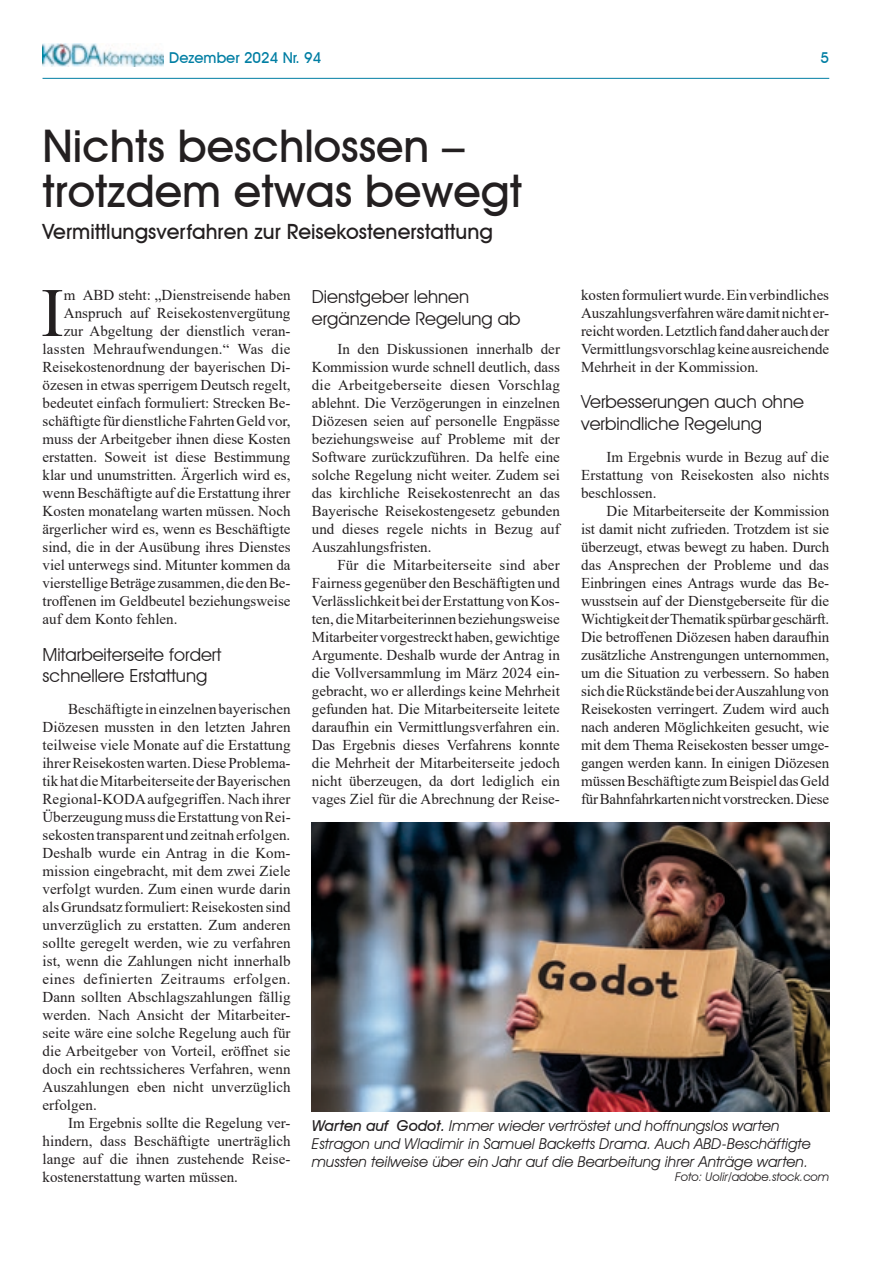
<style>
.page{position:relative;width:893px;height:1263px;background:#fff}
.page>*{position:absolute;margin:0;border:0;box-sizing:border-box;transform-origin:0 0}
.t1{font:69.3px "Times New Roman";color:#231f20}
.t2{font:500 45px/45px "Avant Garde IT Cby BT";color:#231f20}
.t3{font:500 21px "Avant Garde IT Cby BT";color:#231f20}
.t4{font:18px/21.6px "Avant Garde IT Cby BT";color:#231f20}
.t5{font:15px/18px "Times New Roman";color:#231f20;text-align:justify}
.t6{font:italic 15px/18px "Avant Garde IT Cby BT";color:#231f20}
.t7{font:15px "Times New Roman";letter-spacing:.02em;color:#231f20}
.t8{font:500 15px "Avant Garde IT Cby BT";color:#007ea3}
.t9{font:italic 12px "Avant Garde IT Cby BT";color:#231f20}
.s1{font-weight:500}
</style>
<div class="page">
<hr style="left:43px;top:78px;width:786px;height:1px;background:#007ea3">
<img style="left:43px;top:44px;width:121px;height:22px">
<img style="left:312px;top:823px;width:517px;height:288px">
<p class="t8" style="left:169px;top:49px;width:154px">Dezember 2024 Nr. 94</p>
<p class="t8" style="left:821px;top:49px;width:10px">5</p>
<h2 class="t2" style="left:43px;top:123px;width:481px">Nichts beschlossen – trotzdem etwas bewegt</h2>
<h3 class="t3" style="left:43px;top:219px;width:452px">Vermittlungsverfahren zur Reisekostenerstattung</h3>
<h1 class="t1" style="left:41px;top:264px;width:25px">I</h1>
<p class="t5" style="left:64px;top:285px;width:228px">m ABD steht: „Dienstreisende haben</p>
<p class="t5" style="left:64px;top:303px;width:228px">Anspruch auf Reisekostenvergütung</p>
<p class="t5" style="left:64px;top:321px;width:228px">zur Abgeltung der dienstlich veran-</p>
<p class="t7" style="left:43px;top:338px;width:249px">lassten Mehraufwendungen.“ Was die</p>
<p class="t5" style="left:43px;top:357px;width:250px">Reisekostenordnung der bayerischen Di-</p>
<p class="t5" style="left:43px;top:375px;width:250px">özesen in etwas sperrigem Deutsch regelt,</p>
<p class="t5" style="left:43px;top:393px;width:250px">bedeutet einfach formuliert: Strecken Be-</p>
<p class="t5" style="left:43px;top:411px;width:250px">schäftigte für dienstliche Fahrten Geld vor,</p>
<p class="t5" style="left:43px;top:429px;width:250px">muss der Arbeitgeber ihnen diese Kosten</p>
<p class="t5" style="left:43px;top:447px;width:249px">erstatten. Soweit ist diese Bestimmung</p>
<p class="t5" style="left:43px;top:465px;width:250px">klar und unumstritten. Ärgerlich wird es,</p>
<p class="t5" style="left:43px;top:483px;width:250px">wenn Beschäftigte auf die Erstattung ihrer</p>
<p class="t5" style="left:43px;top:501px;width:250px">Kosten monatelang warten müssen. Noch</p>
<p class="t5" style="left:43px;top:519px;width:250px">ärgerlicher wird es, wenn es Beschäftigte</p>
<p class="t5" style="left:43px;top:537px;width:250px">sind, die in der Ausübung ihres Dienstes</p>
<p class="t5" style="left:43px;top:555px;width:250px">viel unterwegs sind. Mitunter kommen da</p>
<p class="t5" style="left:43px;top:573px;width:249px">vierstellige Beträge zusammen, die den Be-</p>
<p class="t5" style="left:43px;top:591px;width:250px">troffenen im Geldbeutel beziehungsweise</p>
<p class="t5" style="left:43px;top:609px;width:136px">auf dem Konto fehlen.</p>
<p class="t4" style="left:43px;top:643px;width:180px">Mitarbeiterseite fordert schnellere Erstattung</p>
<p class="t5" style="left:43px;top:699px;width:250px;text-indent:26px">Beschäftigte in einzelnen bayerischen Diözesen mussten in den letzten Jahren teilweise viele Monate auf die Erstattung ihrer Reisekosten warten. Diese Problema&shy;tik hat die Mitarbeiterseite der Bayerischen Regional-KODA aufgegriffen. Nach ihrer Überzeugung muss die Erstattung von Rei&shy;sekosten transparent und zeitnah erfolgen.<br>Deshalb wurde ein Antrag in die Kom&shy;mission eingebracht, mit dem zwei Ziele verfolgt wurden. Zum einen wurde darin als Grundsatz formuliert: Reisekosten sind unverzüglich zu erstatten. Zum anderen sollte geregelt werden, wie zu verfahren ist, wenn die Zahlungen nicht innerhalb eines definierten Zeitraums erfolgen.<br>Dann sollten Abschlagszahlungen fällig werden. Nach Ansicht der Mitarbeiter&shy;seite wäre eine solche Regelung auch für die Arbeitgeber von Vorteil, eröffnet sie doch ein rechtssicheres Verfahren, wenn Auszahlungen eben nicht unverzüglich erfolgen.</p>
<p class="t5" style="left:43px;top:1113px;width:250px;text-indent:26px">Im Ergebnis sollte die Regelung ver&shy;hindern, dass Beschäftigte unerträglich lange auf die ihnen zustehende Reise&shy;kostenerstattung warten müssen.</p>
<p class="t4" style="left:312px;top:286px;width:210px">Dienstgeber lehnen ergänzende Regelung ab</p>
<p class="t5" style="left:312px;top:340px;width:250px;text-indent:26px">In den Diskussionen innerhalb der Kommission wurde schnell deutlich, dass die Arbeitgeberseite diesen Vorschlag ablehnt. Die Verzögerungen in einzelnen Diözesen seien auf personelle Engpässe beziehungsweise auf Probleme mit der Software zurückzuführen. Da helfe eine solche Regelung nicht weiter. Zudem sei das kirchliche Reisekostenrecht an das Bayerische Reisekostengesetz gebunden und dieses regele nichts in Bezug auf Auszahlungsfristen.</p>
<p class="t5" style="left:312px;top:556px;width:250px;text-indent:26px">Für die Mitarbeiterseite sind aber Fairness gegenüber den Beschäftigten und Verlässlichkeit bei der Erstattung von Kos&shy;ten, die Mitarbeiterinnen beziehungsweise Mitarbeiter vorgestreckt haben, gewichtige Argumente. Deshalb wurde der Antrag in die Vollversammlung im März 2024 ein&shy;gebracht, wo er allerdings keine Mehrheit gefunden hat. Die Mitarbeiterseite leitete daraufhin ein Vermittlungsverfahren ein.<br>Das Ergebnis dieses Verfahrens konnte die Mehrheit der Mitarbeiterseite jedoch nicht überzeugen, da dort lediglich ein vages Ziel für die Abrechnung der Reise-</p>
<p class="t5" style="left:581px;top:285px;width:250px">kosten formuliert wurde. Ein verbindliches Auszahlungsverfahren wäre damit nicht er&shy;reicht worden. Letztlich fand daher auch der Vermittlungsvorschlag keine ausreichende Mehrheit in der Kommission.</p>
<p class="t4" style="left:581px;top:391px;width:224px">Verbesserungen auch ohne verbindliche Regelung</p>
<p class="t5" style="left:581px;top:447px;width:250px;text-indent:26px">Im Ergebnis wurde in Bezug auf die Erstattung von Reisekosten also nichts beschlossen.</p>
<p class="t5" style="left:581px;top:501px;width:250px;text-indent:26px">Die Mitarbeiterseite der Kommission ist damit nicht zufrieden. Trotzdem ist sie überzeugt, etwas bewegt zu haben. Durch das Ansprechen der Probleme und das Einbringen eines Antrags wurde das Be&shy;wusstsein auf der Dienstgeberseite für die Wichtigkeit der Thematik spürbar geschärft.<br>Die betroffenen Diözesen haben daraufhin zusätzliche Anstrengungen unternommen, um die Situation zu verbessern. So haben sich die Rückstände bei der Auszahlung von Reisekosten verringert. Zudem wird auch nach anderen Möglichkeiten gesucht, wie mit dem Thema Reisekosten besser umge&shy;gangen werden kann. In einigen Diözesen müssen Beschäftigte zum Beispiel das Geld für Bahnfahrkarten nicht vorstrecken. Diese</p>
<p class="t6" style="left:312px;top:1116px;width:501px"><span class="s1">Warten auf Godot.</span> Immer wieder vertröstet und hoffnungslos warten<br>Estragon und Wladimir in Samuel Backetts Drama. Auch ABD-Beschäftigte mussten teilweise über ein Jahr auf die Bearbeitung ihrer Anträge warten.</p>
<p class="t9" style="left:675px;top:1170px;width:155px">Foto: Uolir/adobe.stock.com</p>
</div>
